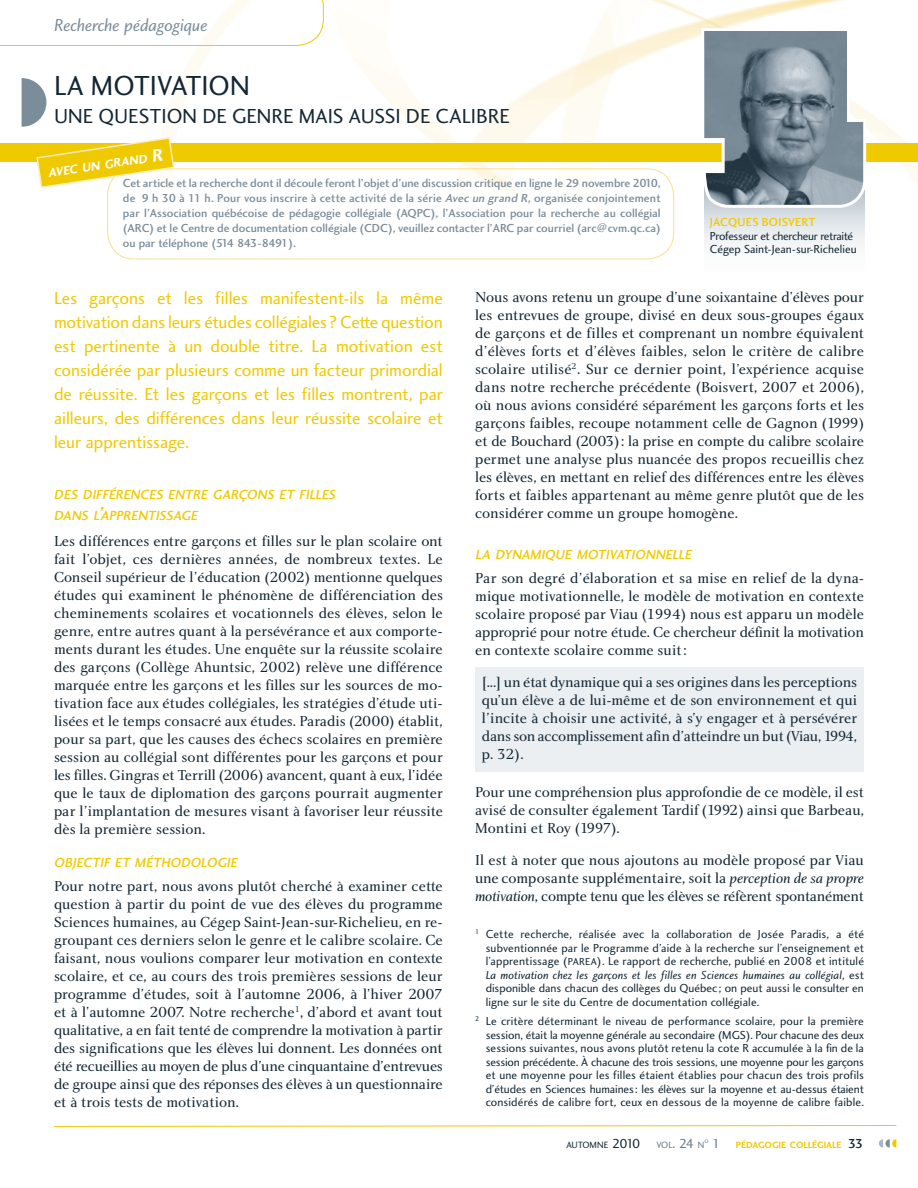
<style>
.page{position:relative;width:918px;height:1188px;background:#fff}
.page>*{position:absolute;margin:0;border:0;box-sizing:border-box;transform-origin:0 0}
.t1{font:28.5px "Charlotte Sans Book Plain";letter-spacing:-.005em;color:#142733}
.t2{font:21px "Charlotte Sans Book Plain";color:#142733}
.t3{font:18px/24px "Charlotte Sans Book Plain";letter-spacing:-.005em;color:#f0ca00;text-align:justify}
.t4{font:18px "Charlotte Sans Book Italic Plain";letter-spacing:-.005em;color:#7c8d9a}
.t5{font:15px/18px "Charlotte Book Plain";letter-spacing:-.01em;color:#142733;text-align:justify}
.t6{font:italic 13.65px/21px "Charlotte Sans Medium Plain";color:#f0ca00}
.t7{font:italic 12.6px "Charlotte Sans Bold Plain";color:#fff}
.t8{font:12px/13.5px "Charlotte Sans Book Plain";letter-spacing:.005em;color:#142733;text-align:justify}
.t9{font:12px/15px "Charlotte Sans Medium Plain";color:#7c8d9a;text-align:justify}
.t10{font:12px "Charlotte Sans Book Italic Plain";color:#142733}
.t11{font:12px/13.5px "Charlotte Sans Book Plain";letter-spacing:-.02em;color:#142733}
.t12{font:12px "Charlotte Sans Medium Plain";letter-spacing:.02em;color:#f0ca00}
.t13{font:9.45px "Charlotte Sans Bold Plain";color:#f0ca00}
.t14{font:9.45px "Charlotte Sans Book Plain";color:#142733}
.t15{font:5.55px "Charlotte Sans Book Plain";color:#687a88}
.s1{font-size:18px}
.s2{font-style:italic}
.s3{font-size:19.5px}
.s4{font-family:"Charlotte Book Italic Plain"}
.s5{font-size:10.5px}
.s6{font-family:"Charlotte Sans Book Plain"}
.s7{font-size:13.5px}
.s8{color:#687a88}
.s9{font-size:13.5px;color:#687a88}
.s10{font-family:"Charlotte Sans Book Plain";font-size:13.5px;color:#687a88}
.s11{font-family:"Charlotte Sans Medium Plain";font-size:13.5px;color:#142733}
</style>
<div class="page">
<img style="left:0;top:0;width:918px;height:199px">
<div style="left:0;top:144px;width:918px;height:18px;background:#f0ca00"></div>
<div style="left:475px;top:667px;width:389px;height:104px;background:#ebeff2"></div>
<svg style="left:704px;top:209px;width:161px;height:38px"></svg>
<svg style="left:0;top:0;width:324px;height:46px"></svg>
<svg style="left:22px;top:78px;width:24px;height:49px"></svg>
<svg style="left:700px;top:26px;width:168px;height:183px"></svg>
<div style="left:107px;top:169px;width:567px;height:90px;border:1px solid #f8e08f;border-radius:27px"></div>
<svg style="left:35px;top:136px;width:140px;height:53px"></svg>
<svg style="left:54px;top:1125px;width:843px;height:2px;background:#f7e37f"></svg>
<svg style="left:879px;top:1139px;width:17px;height:9px"></svg>
<p class="t4" style="left:54px;top:18px;width:155px">Recherche pédagogique</p>
<h1 class="t1" style="left:54px;top:74px;width:197px">LA MOTIVATION</h1>
<h2 class="t2" style="left:54px;top:108px;width:457px">UNE QUESTION DE GENRE MAIS AUSSI DE CALIBRE</h2>
<p class="t7" style="left:47px;top:168px;width:117px;rotate:-9deg">AVEC UN GRAND <span class="s1">R</span></p>
<p class="t9" style="left:123px;top:177px;width:539px">Cet article et la recherche dont il découle feront l’objet d’une discussion critique en ligne le 29 novembre 2010, de 9 h 30 à 11 h. Pour vous inscrire à cette activité de la série <span class="s2">Avec un grand R,</span> organisée conjointement par l’Association québécoise de pédagogie collégiale (AQPC), l’Association pour la recherche au collégial (ARC) et le Centre de documentation collégiale (CDC), veuillez contacter l’ARC par courriel (arc@cvm.qc.ca) ou par téléphone (514 843-8491).</p>
<p class="t12" style="left:710px;top:217px;width:107px">JACQUES BOISVERT</p>
<p class="t11" style="left:710px;top:230px;width:148px">Professeur et chercheur retraité<br>Cégep Saint-Jean-sur-Richelieu</p>
<p class="t3" style="left:54px;top:287px;width:390px">Les garçons et les filles manifestent-ils la même motivation dans leurs études collégiales ? Cette question est pertinente à un double titre. La motivation est considérée par plusieurs comme un facteur primordial de réussite. Et les garçons et les filles montrent, par ailleurs, des différences dans leur réussite scolaire et leur apprentissage.</p>
<p class="t6" style="left:54px;top:485px;width:285px">DES DIFFÉRENCES ENTRE GARÇONS ET FILLES<br>DANS L<span class="s3">’</span>APPRENTISSAGE</p>
<p class="t5" style="left:54px;top:533px;width:391px">Les différences entre garçons et filles sur le plan scolaire ont fait l’objet, ces dernières années, de nombreux textes. Le Conseil supérieur de l’éducation (2002) mentionne quelques études qui examinent le phénomène de différenciation des cheminements scolaires et vocationnels des élèves, selon le genre, entre autres quant à la persévérance et aux comporte&shy;ments durant les études. Une enquête sur la réussite scolaire des garçons (Collège Ahuntsic, 2002) relève une différence marquée entre les garçons et les filles sur les sources de mo&shy;tivation face aux études collégiales, les stratégies d’étude uti&shy;lisées et le temps consacré aux études. Paradis (2000) établit, pour sa part, que les causes des échecs scolaires en première session au collégial sont différentes pour les garçons et pour les filles. Gingras et Terrill (2006) avancent, quant à eux, l’idée que le taux de diplomation des garçons pourrait augmenter par l’implantation de mesures visant à favoriser leur réussite dès la première session.</p>
<p class="t6" style="left:54px;top:853px;width:187px">OBJ ECTIF ET MÉTHODOLOGIE</p>
<p class="t5" style="left:54px;top:879px;width:390px">Pour notre part, nous avons plutôt cherché à examiner cette question à partir du point de vue des élèves du programme Sciences humaines, au Cégep Saint-Jean-sur-Richelieu, en re&shy;groupant ces derniers selon le genre et le calibre scolaire. Ce faisant, nous voulions comparer leur motivation en contexte scolaire, et ce, au cours des trois premières sessions de leur programme d’études, soit à l’automne 2006, à l’hiver 2007 et à l’automne 2007. Notre recherche<sup>1</sup>, d’abord et avant tout qualitative, a en fait tenté de comprendre la motivation à partir des significations que les élèves lui donnent. Les données ont été recueillies au moyen de plus d’une cinquantaine d’entrevues de groupe ainsi que des réponses des élèves à un questionnaire et à trois tests de motivation.</p>
<p class="t5" style="left:475px;top:289px;width:390px">Nous avons retenu un groupe d’une soixantaine d’élèves pour les entrevues de groupe, divisé en deux sous-groupes égaux de garçons et de filles et comprenant un nombre équivalent d’élèves forts et d’élèves faibles, selon le critère de calibre scolaire utilisé<sup>2</sup>. Sur ce dernier point, l’expérience acquise dans notre recherche précédente (Boisvert, 2007 et 2006), où nous avions considéré séparément les garçons forts et les garçons faibles, recoupe notamment celle de Gagnon (1999) et de Bouchard (2003) : la prise en compte du calibre scolaire permet une analyse plus nuancée des propos recueillis chez les élèves, en mettant en relief des différences entre les élèves forts et faibles appartenant au même genre plutôt que de les considérer comme un groupe homogène.</p>
<p class="t6" style="left:475px;top:545px;width:220px">LA DYNAMIQUE MOTIVATIONNELLE</p>
<p class="t5" style="left:475px;top:571px;width:390px">Par son degré d’élaboration et sa mise en relief de la dyna&shy;mique motivationnelle, le modèle de motivation en contexte scolaire proposé par Viau (1994) nous est apparu un modèle approprié pour notre étude. Ce chercheur définit la motivation en contexte scolaire comme suit :</p>
<p class="t5" style="left:482px;top:674px;width:377px">[...] un état dynamique qui a ses origines dans les perceptions qu’un élève a de lui-même et de son environnement et qui l’incite à choisir une activité, à s’y engager et à persévérer dans son accomplissement afin d’atteindre un but (Viau, 1994, p. 32).</p>
<p class="t5" style="left:475px;top:784px;width:390px">Pour une compréhension plus approfondie de ce modèle, il est avisé de consulter également Tardif (1992) ainsi que Barbeau, Montini et Roy (1997).</p>
<p class="t5" style="left:475px;top:852px;width:390px">Il est à noter que nous ajoutons au modèle proposé par Viau une composante supplémentaire, soit la <span class="s4">perception de sa propre motivation</span>, compte tenu que les élèves se réfèrent spontanément</p>
<p class="t8" style="left:486px;top:929px;width:380px;text-indent:-11px"><sup>1</sup> Cette recherche, réalisée avec la collaboration de Josée Paradis, a été subventionnée par le Programme d’aide à la recherche sur l’enseignement et l’apprentissage (<span class="s5">PAREA</span>). Le rapport de recherche, publié en 2008 et intitulé</p>
<p class="t10" style="left:486px;top:970px;width:380px">La motivation chez les garçons et les filles en Sciences humaines au collégial<span class="s6">, est</span></p>
<p class="t8" style="left:486px;top:983px;width:380px">disponible dans chacun des collèges du Québec ; on peut aussi le consulter en ligne sur le site du Centre de documentation collégiale.</p>
<p class="t8" style="left:486px;top:1016px;width:380px;text-indent:-11px"><sup>2</sup> Le critère déterminant le niveau de performance scolaire, pour la première session, était la moyenne générale au secondaire (MGS). Pour chacune des deux sessions suivantes, nous avons plutôt retenu la cote R accumulée à la fin de la session précédente. À chacune des trois sessions, une moyenne pour les garçons et une moyenne pour les filles étaient établies pour chacun des trois profils d’études en Sciences humaines : les élèves sur la moyenne et au-dessus étaient considérés de calibre fort, ceux en dessous de la moyenne de calibre faible.</p>
<p class="t14" style="left:566px;top:1141px;width:139px">AUTOMNE <span class="s7">2010</span> <span class="s8">VOL</span><span class="s9">. 24</span> <span class="s8">N</span></p>
<p class="t15" style="left:704px;top:1139px;width:6px">O</p>
<p class="t13" style="left:712px;top:1141px;width:153px"><span class="s10">1</span> PÉDAGOGIE COLLÉGIALE <span class="s11">33</span></p>
</div>
